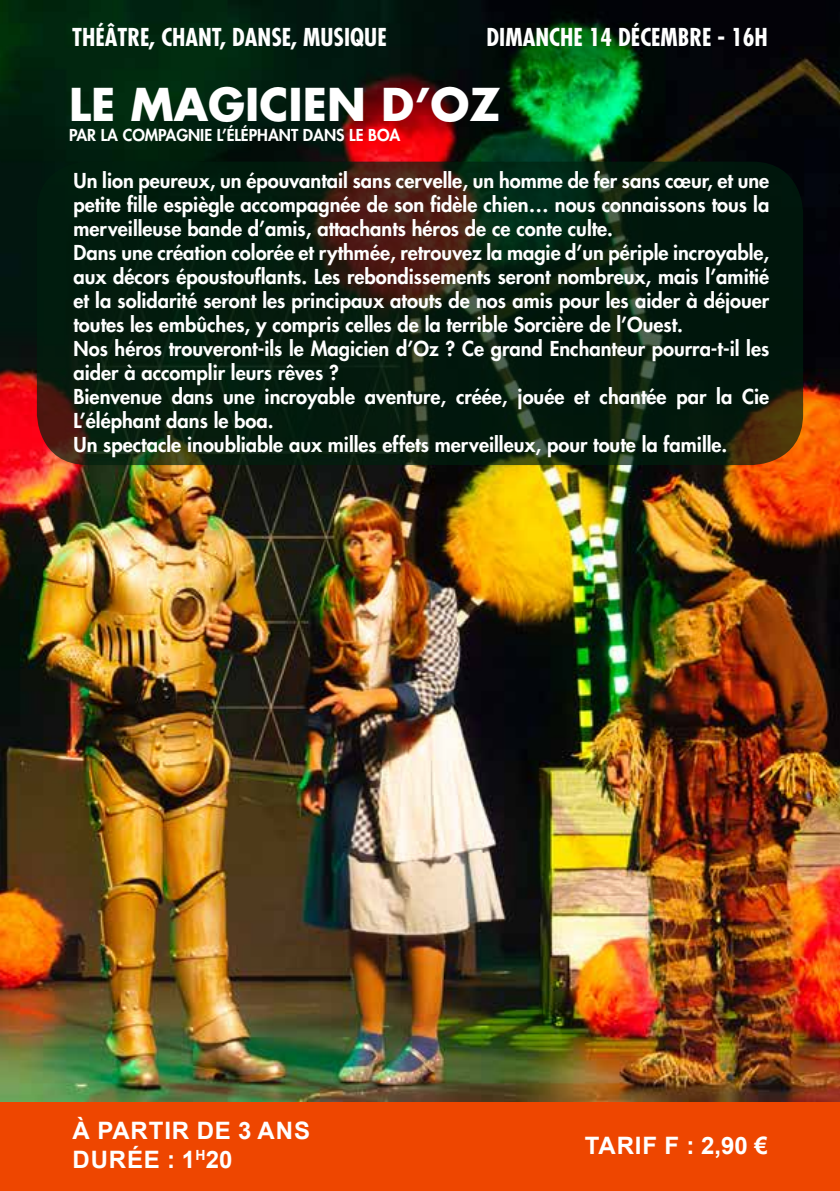
<style>
.page{position:relative;width:840px;height:1191px;background:#fff}
.page>*{position:absolute;margin:0;border:0;box-sizing:border-box;transform-origin:0 0}
.t1{font:700 44px "Futura";color:#fff}
.t2{font:700 condensed 24px "Futura";color:#fff}
.t3{font:700 24px/28.8px "Arial";letter-spacing:.035em;color:#fff}
.t4{font:800 20px/24px "Futura CE";color:#fff}
.t5{font:800 16px "Futura CE";color:#fff}
</style>
<div class="page">
<div style="left:0;top:1101px;width:839px;height:90px;background:#ee4600"></div>
<img style="left:0;top:0;width:839px;height:1101px">
<svg style="left:37px;top:162px;width:765px;height:303px;fill:#021b0d"></svg>
<p class="t2" style="left:72px;top:22px;width:316px">THÉÂTRE, CHANT, DANSE, MUSIQUE</p>
<p class="t2" style="left:486px;top:22px;width:283px">DIMANCHE 14 DÉCEMBRE - 16H</p>
<h1 class="t1" style="left:69px;top:76px;width:432px">LE MAGICIEN D’OZ</h1>
<p class="t5" style="left:69px;top:123px;width:332px">PAR LA COMPAGNIE L’ÉLÉPHANT DANS LE BOA</p>
<p class="t4" style="left:73px;top:167px;width:697px">Un lion peureux, un épouvantail sans cervelle, un homme de fer sans cœur, et une petite fille espiègle accompagnée de son fidèle chien… nous connaissons tous la merveilleuse bande d’amis, attachants héros de ce conte culte.<br>Dans une création colorée et rythmée, retrouvez la magie d’un périple incroyable, aux décors époustouflants. Les rebondissements seront nombreux, mais l’amitié et la solidarité seront les principaux atouts de nos amis pour les aider à déjouer toutes les embûches, y compris celles de la terrible Sorcière de l’Ouest.<br>Nos héros trouveront-ils le Magicien d’Oz ? Ce grand Enchanteur pourra-t-il les aider à accomplir leurs rêves ?<br>Bienvenue dans une incroyable aventure, créée, jouée et chantée par la Cie L’éléphant dans le boa.<br>Un spectacle inoubliable aux milles effets merveilleux, pour toute la famille.</p>
<p class="t3" style="left:72px;top:1116px;width:239px">À PARTIR DE 3 ANS<br>DURÉE : 1<sup>H</sup>20</p>
<p class="t3" style="left:584px;top:1131px;width:184px">TARIF F : 2,90 €</p>
</div>
